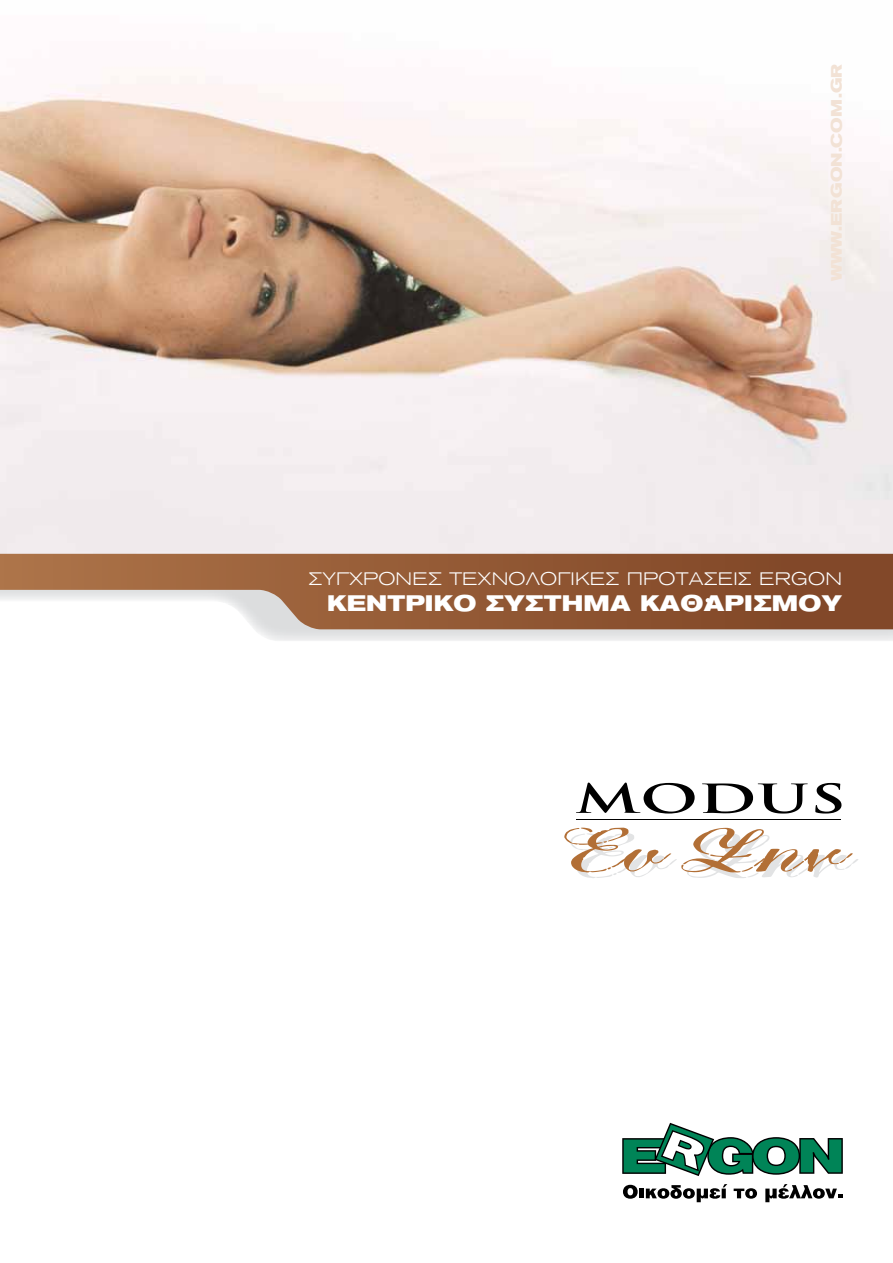
<style>
.page{position:relative;width:893px;height:1263px;background:#fff}
.page>*{position:absolute;margin:0;border:0;box-sizing:border-box;transform-origin:0 0}
.t1{font:700 22.35px "CF Adaptive Ext";letter-spacing:.01em;color:#fff}
.t2{font:300 18px "CF Adaptive Ext";letter-spacing:.01em;color:#fff}
.t3{font:700 15.15px "CF Adaptive Ext";color:#f2e2d5}
</style>
<div class="page">
<img style="left:0;top:76px;width:893px;height:478px">
<svg style="left:0;top:554px;width:893px;height:75px;background:#a27254"></svg>
<svg style="left:576px;top:782px;width:119px;height:31px"></svg>
<svg style="left:702px;top:783px;width:106px;height:30px"></svg>
<svg style="left:815px;top:783px;width:26px;height:30px"></svg>
<svg style="left:564px;top:828px;width:294px;height:50px"></svg>
<hr style="left:576px;top:819px;width:265px;height:1px;background:#000">
<svg style="left:706px;top:598px;width:4px;height:5px"></svg>
<svg style="left:622px;top:1123px;width:221px;height:53px"></svg>
<svg style="left:623px;top:1185px;width:15px;height:14px"></svg>
<div style="left:639px;top:1188px;width:5px;height:10px;background:#000"></div>
<svg style="left:646px;top:1184px;width:81px;height:18px"></svg>
<svg style="left:734px;top:1188px;width:23px;height:11px"></svg>
<svg style="left:765px;top:1184px;width:77px;height:18px"></svg>
<p class="t3" style="left:828px;top:281px;width:219px;rotate:-90deg">WWW.ERGON.COM.GR</p>
<p class="t2" style="left:308px;top:568px;width:535px">ΣΥΓΧΡΟΝΕΣ ΤΕΧΝΟΛΟΓΙΚΕΣ ΠΡΟΤΑΣΕΙΣ ERGON</p>
<p class="t1" style="left:327px;top:591px;width:516px">ΚΕΝΤΡΙΚΟ ΣΥΣΤΗΜΑ ΚΑΘΑΡΙΣΜΟΥ</p>
</div>
